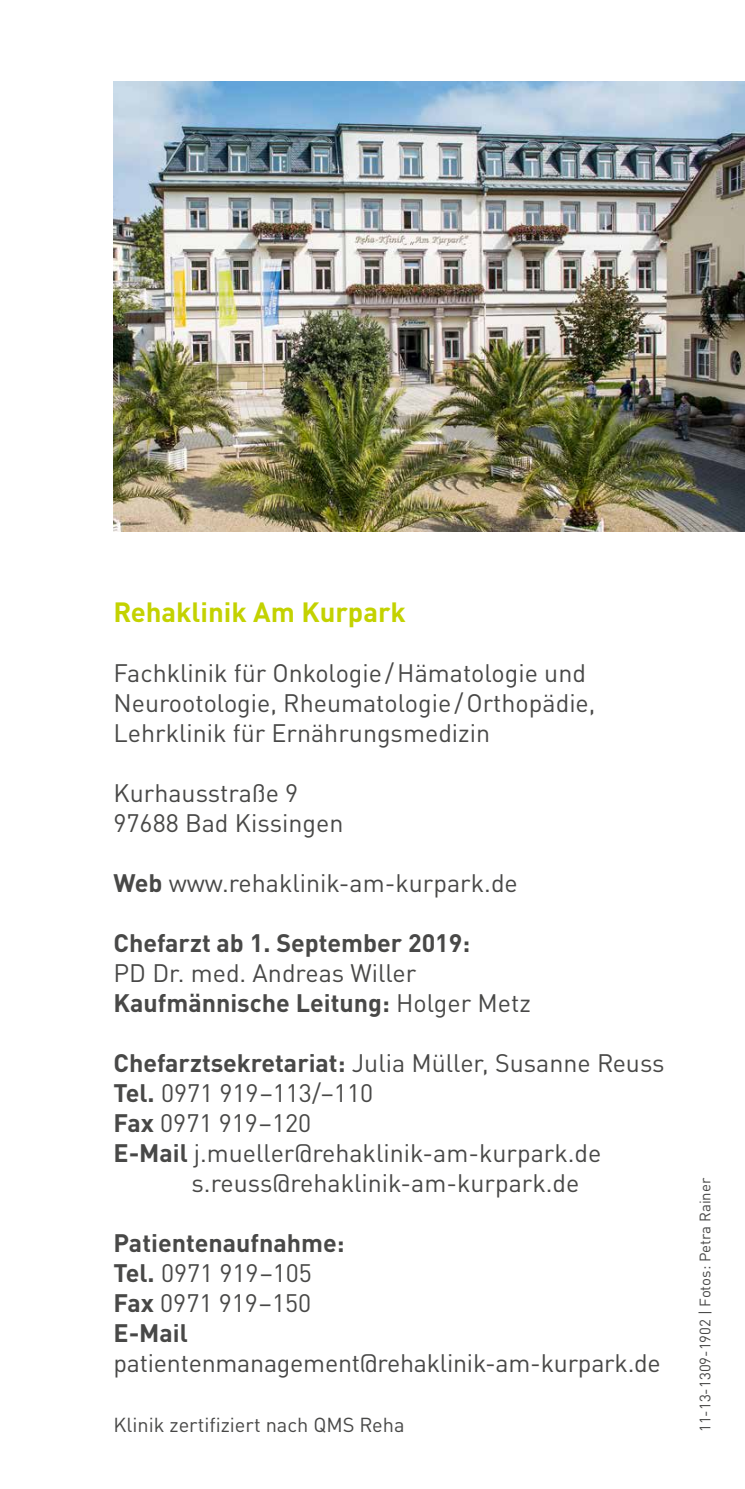
<style>
.page{position:relative;width:745px;height:1489px;background:#fff}
.page>*{position:absolute;margin:0;border:0;box-sizing:border-box;transform-origin:0 0}
.t1{font:700 27.5px "DINOT";color:#c3d200}
.t2{font:25px/30px "DINOT";color:#484847}
.t3{font:700 25px/30px "DINOT";color:#484847}
.t4{font:20px "DINOT";color:#484847}
.t5{font:15px "DINOT";color:#484847}
.s1{font-weight:700}
.s2{font-weight:400}
</style>
<div class="page">
<img style="left:113px;top:81px;width:631px;height:450px">
<p class="t1" style="left:113px;top:594px;width:294px">Rehaklinik Am Kurpark</p>
<p class="t2" style="left:113px;top:657px;width:483px">Fachklinik für Onkologie/Hämatologie und<br>Neurootologie, Rheumatologie/Orthopädie,<br>Lehrklinik für Ernährungsmedizin</p>
<p class="t2" style="left:113px;top:777px;width:231px">Kurhausstraße 9<br>97688 Bad Kissingen</p>
<p class="t2" style="left:113px;top:867px;width:405px"><span class="s1">Web</span> www.rehaklinik-am-kurpark.de</p>
<p class="t3" style="left:113px;top:927px;width:358px">Chefarzt ab 1. September 2019:</p>
<p class="t2" style="left:113px;top:957px;width:418px">PD Dr. med. Andreas Willer<br><span class="s1">Kaufmännische Leitung:</span> Holger Metz</p>
<p class="t2" style="left:113px;top:1047px;width:552px"><span class="s1">Chefarztsekretariat:</span> Julia Müller, Susanne Reuss</p>
<p class="t2" style="left:113px;top:1077px;width:261px"><span class="s1">Tel.</span> 0971 919–113/–110</p>
<p class="t2" style="left:113px;top:1107px;width:199px"><span class="s1">Fax</span> 0971 919–120</p>
<p class="t2" style="left:113px;top:1137px;width:489px"><span class="s1">E-Mail</span> j.mueller@rehaklinik-am-kurpark.de</p>
<p class="t2" style="left:191px;top:1167px;width:389px">s.reuss@rehaklinik-am-kurpark.de</p>
<p class="t3" style="left:113px;top:1227px;width:232px">Patientenaufnahme:<br>Tel. <span class="s2">0971 919–105<br></span>Fax <span class="s2">0971 919–150<br></span>E-Mail</p>
<p class="t2" style="left:113px;top:1347px;width:548px">patientenmanagement@rehaklinik-am-kurpark.de</p>
<p class="t4" style="left:113px;top:1412px;width:292px">Klinik zertifiziert nach QMS Reha</p>
<p class="t5" style="left:695px;top:1431px;width:256px;rotate:-90deg">11-13-1309-1902 | Fotos: Petra Rainer</p>
</div>
